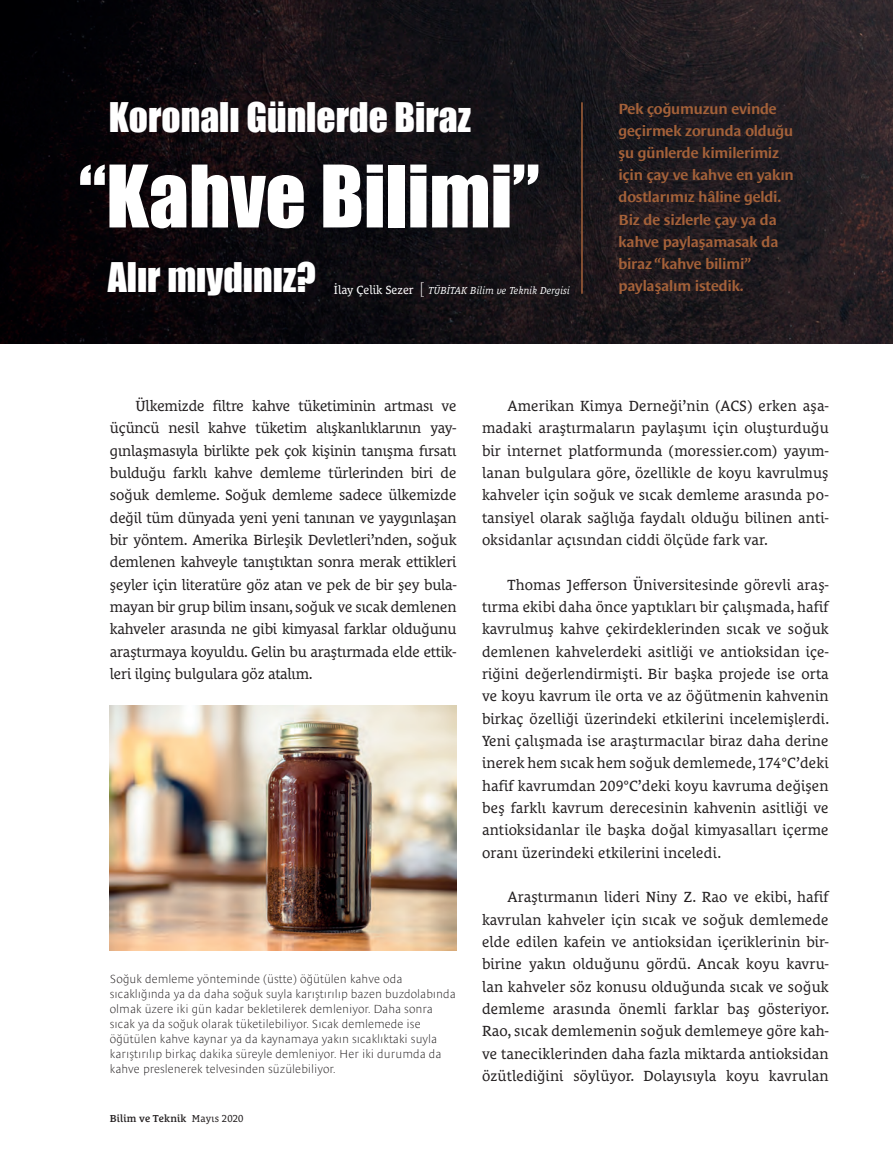
<style>
.page{position:relative;width:893px;height:1169px;background:#fff}
.page>*{position:absolute;margin:0;border:0;box-sizing:border-box;transform-origin:0 0}
.t1{font:79.5px "Impact";color:#fff}
.t2{font:37.5px "Impact";color:#fff}
.t3{font:15px/22.4px "Le Monde Courrier Pro";letter-spacing:.01em;color:#231f20;text-align:justify}
.t4{font:600 expanded 15px/22px "Le Monde Sans Pro";letter-spacing:-.015em;color:#a46139}
.t5{font:300 expanded 12px/15px "Le Monde Sans Pro";color:#231f20}
.t6{font:italic 10.35px "Le Monde Courrier Pro";color:#fff}
.t7{font:600 10.35px "Le Monde Courrier Pro";letter-spacing:.01em;color:#231f20}
.s1{font-style:normal;font-size:12px}
.s2{font-family:"Le Monde Sans Pro";font-weight:300;font-style:normal;font-stretch:expanded;font-size:16.2px}
.s3{font-weight:400}
</style>
<div class="page">
<img style="left:0;top:0;width:893px;height:344px">
<hr style="left:581px;top:102px;width:2px;height:192px;background:#a46139">
<img style="left:110px;top:705px;width:346px;height:244px">
<h2 class="t2" style="left:109px;top:88px;width:363px">Koronalı Günlerde Biraz</h2>
<h1 class="t1" style="left:79px;top:134px;width:462px">“Kahve Bilimi”</h1>
<h2 class="t2" style="left:108px;top:248px;width:210px">Alır mıydınız?</h2>
<p class="t6" style="left:334px;top:282px;width:238px"><span class="s1">İlay Çelik Sezer</span> <span class="s2">[</span> TÜBİTAK Bilim ve Teknik Dergisi</p>
<p class="t4" style="left:618px;top:96px;width:177px">Pek çoğumuzun evinde geçirmek zorunda olduğu şu günlerde kimilerimiz için çay ve kahve en yakın dostlarımız hâline geldi.<br>Biz de sizlerle çay ya da kahve paylaşamasak da biraz “kahve bilimi” paylaşalım istedik.</p>
<p class="t3" style="left:110px;top:393px;width:348px;text-indent:26px">Ülkemizde filtre kahve tüketiminin artması ve üçüncü nesil kahve tüketim alışkanlıklarının yay&shy;gınlaşmasıyla birlikte pek çok kişinin tanışma fırsatı bulduğu farklı kahve demleme türlerinden biri de soğuk demleme. Soğuk demleme sadece ülkemizde değil tüm dünyada yeni yeni tanınan ve yaygınlaşan bir yöntem. Amerika Birleşik Devletleri’nden, soğuk demlenen kahveyle tanıştıktan sonra merak ettikleri şeyler için literatüre göz atan ve pek de bir şey bula&shy;mayan bir grup bilim insanı, soğuk ve sıcak demlenen kahveler arasında ne gibi kimyasal farklar olduğunu araştırmaya koyuldu. Gelin bu araştırmada elde ettik&shy;leri ilginç bulgulara göz atalım.</p>
<p class="t3" style="left:482px;top:393px;width:348px;text-indent:26px">Amerikan Kimya Derneği’nin (ACS) erken aşa&shy;madaki araştırmaların paylaşımı için oluşturduğu bir internet platformunda (moressier.com) yayım&shy;lanan bulgulara göre, özellikle de koyu kavrulmuş kahveler için soğuk ve sıcak demleme arasında po&shy;tansiyel olarak sağlığa faydalı olduğu bilinen anti&shy;oksidanlar açısından ciddi ölçüde fark var.</p>
<p class="t3" style="left:482px;top:571px;width:349px;text-indent:26px">Thomas Jefferson Üniversitesinde görevli araş&shy;tırma ekibi daha önce yaptıkları bir çalışmada, hafif kavrulmuş kahve çekirdeklerinden sıcak ve soğuk demlenen kahvelerdeki asitliği ve antioksidan içe&shy;riğini değerlendirmişti. Bir başka projede ise orta ve koyu kavrum ile orta ve az öğütmenin kahvenin birkaç özelliği üzerindeki etkilerini incelemişlerdi.<br>Yeni çalışmada ise araştırmacılar biraz daha derine inerek hem sıcak hem soğuk demlemede, 174°C’deki hafif kavrumdan 209°C’deki koyu kavruma değişen beş farklı kavrum derecesinin kahvenin asitliği ve antioksidanlar ile başka doğal kimyasalları içerme oranı üzerindeki etkilerini inceledi.</p>
<p class="t3" style="left:482px;top:884px;width:349px;text-indent:26px">Araştırmanın lideri Niny Z. Rao ve ekibi, hafif kavrulan kahveler için sıcak ve soğuk demlemede elde edilen kafein ve antioksidan içeriklerinin bir&shy;birine yakın olduğunu gördü. Ancak koyu kavru&shy;lan kahveler söz konusu olduğunda sıcak ve soğuk demleme arasında önemli farklar baş gösteriyor.<br>Rao, sıcak demlemenin soğuk demlemeye göre kah&shy;ve taneciklerinden daha fazla miktarda antioksidan özütlediğini söylüyor. Dolayısıyla koyu kavrulan</p>
<p class="t5" style="left:110px;top:970px;width:347px">Soğuk demleme yönteminde (üstte) öğütülen kahve oda sıcaklığında ya da daha soğuk suyla karıştırılıp bazen buzdolabında olmak üzere iki gün kadar bekletilerek demleniyor. Daha sonra sıcak ya da soğuk olarak tüketilebiliyor. Sıcak demlemede ise öğütülen kahve kaynar ya da kaynamaya yakın sıcaklıktaki suyla karıştırılıp birkaç dakika süreyle demleniyor. Her iki durumda da kahve preslenerek telvesinden süzülebiliyor.</p>
<p class="t7" style="left:110px;top:1110px;width:135px">Bilim ve Teknik <span class="s3">Mayıs 2020</span></p>
</div>
